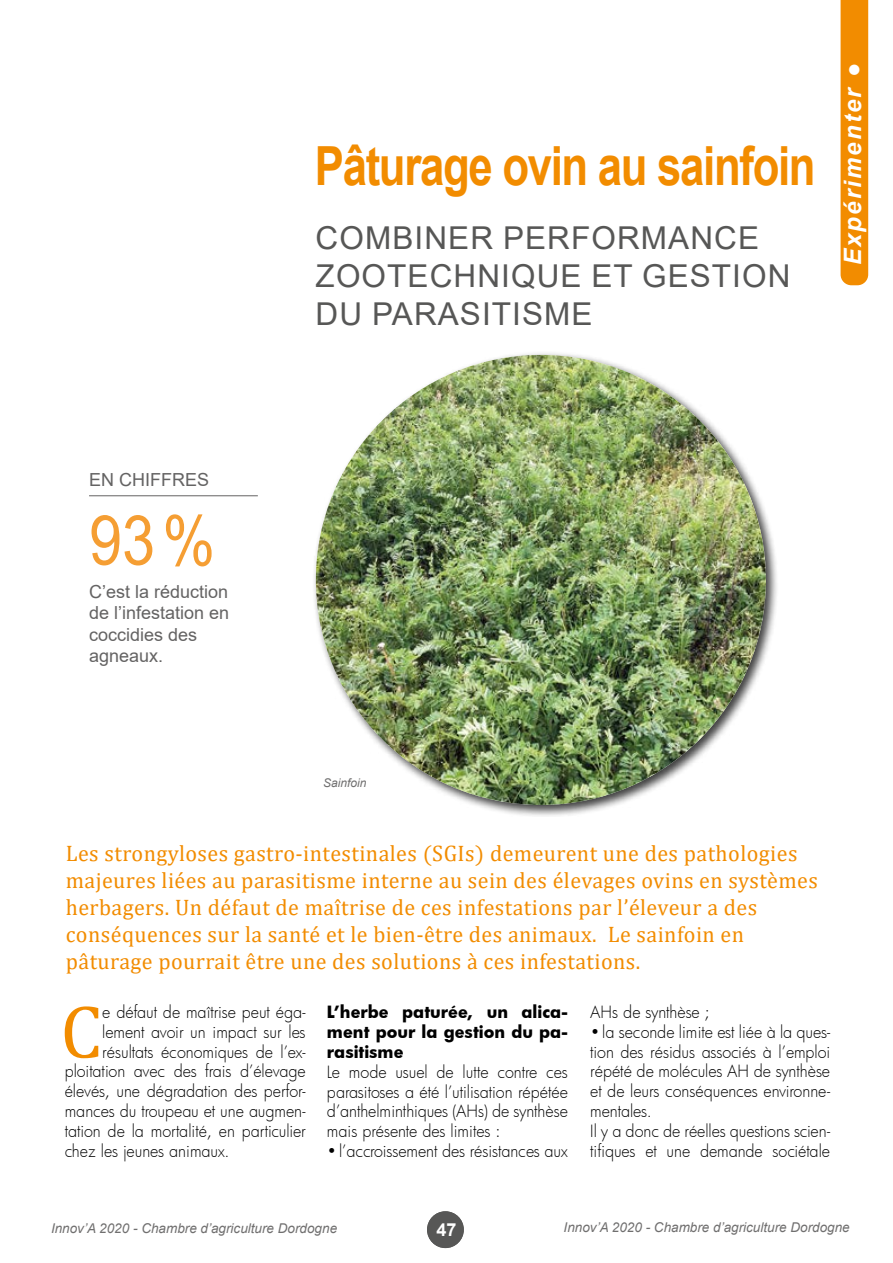
<style>
.page{position:relative;width:893px;height:1263px;background:#fff}
.page>*{position:absolute;margin:0;border:0;box-sizing:border-box;transform-origin:0 0}
.t1{font:75.9px "Cambria Math";color:#f28c00}
.t2{font:69px "Arial";color:#f59e33;scale:.86 1}
.t3{font:700 54px "Arial";letter-spacing:-.03em;color:#f28c00;scale:.81 1}
.t4{font:31.5px/37.8px "Arial";letter-spacing:.035em;color:#575756}
.t5{font:italic 700 24px "Arial";letter-spacing:.09em;color:#fff}
.t6{font:22.5px/27px "Cambria Math";letter-spacing:.02em;color:#f28c00}
.t7{font:18px/21.6px "Arial";color:#646363}
.t8{font:700 18px "Arial";color:#fff}
.t9{font:300 16.5px/19.8px "Futura";letter-spacing:-.005em;color:#000;text-align:justify}
.t10{font:700 16.5px/19.8px "Futura";color:#000;text-align:justify}
.t11{font:italic 13.5px "Arial";color:#706f6f}
.t12{font:italic 12px "Arial";color:#706f6f}
</style>
<div class="page">
<div style="left:841px;top:0;width:27px;height:285px;background:#f28c00"></div>
<div style="left:427px;top:1211px;width:37px;height:37px;background:#575756;border-radius:50%"></div>
<div style="left:312px;top:350px;width:467px;height:467px;background:#000;opacity:.75"></div>
<img style="left:316px;top:355px;width:450px;height:450px;border-radius:225px">
<hr style="left:89px;top:495px;width:169px;height:1px;background:#646363">
<p class="t3" style="left:315px;top:128px;width:620px">Pâturage ovin au sainfoin</p>
<p class="t4" style="left:316px;top:219px;width:476px">COMBINER PERFORMANCE<br>ZOOTECHNIQUE ET GESTION<br>DU PARASITISME</p>
<h3 class="t5" style="left:837px;top:265px;width:204px;rotate:-90deg">Expérimenter ●</h3>
<p class="t7" style="left:89px;top:469px;width:122px">EN CHIFFRES</p>
<p class="t2" style="left:89px;top:493px;width:148px">93%</p>
<p class="t7" style="left:89px;top:580px;width:142px">C’est la réduction de l’infestation en coccidies des agneaux.</p>
<p class="t12" style="left:323px;top:775px;width:45px">Sainfoin</p>
<p class="t6" style="left:66px;top:840px;width:754px">Les strongyloses gastro-intestinales (SGIs) demeurent une des pathologies majeures liées au parasitisme interne au sein des élevages ovins en systèmes herbagers. Un défaut de maîtrise de ces infestations par l’éleveur a des conséquences sur la santé et le bien-être des animaux. Le sainfoin en pâturage pourrait être une des solutions à ces infestations.</p>
<p class="t1" style="left:60px;top:987px;width:43px">C</p>
<p class="t9" style="left:102px;top:1002px;width:205px">e défaut de maîtrise peut éga-</p>
<p class="t9" style="left:102px;top:1021px;width:205px">lement avoir un impact sur les</p>
<p class="t9" style="left:102px;top:1041px;width:205px">résultats économiques de l’ex-</p>
<p class="t9" style="left:65px;top:1061px;width:242px">ploitation avec des frais d’élevage</p>
<p class="t9" style="left:65px;top:1081px;width:242px">élevés, une dégradation des perfor-</p>
<p class="t9" style="left:65px;top:1101px;width:242px">mances du troupeau et une augmen-</p>
<p class="t9" style="left:65px;top:1120px;width:242px">tation de la mortalité, en particulier</p>
<p class="t9" style="left:65px;top:1140px;width:166px">chez les jeunes animaux.</p>
<p class="t10" style="left:327px;top:1002px;width:242px">L’herbe paturée, un alica&shy;ment pour la gestion du pa&shy;rasitisme</p>
<p class="t9" style="left:327px;top:1061px;width:242px">Le mode usuel de lutte contre ces parasitoses a été l’utilisation répétée d’anthelminthiques (AHs) de synthèse mais présente des limites :</p>
<p class="t9" style="left:327px;top:1141px;width:242px">•l’accroissement des résistances aux</p>
<p class="t9" style="left:590px;top:1002px;width:121px">AHs de synthèse ;</p>
<p class="t9" style="left:590px;top:1021px;width:241px">•la seconde limite est liée à la ques&shy;tion des résidus associés à l’emploi répété de molécules AH de synthèse et de leurs conséquences environne&shy;mentales.</p>
<p class="t9" style="left:590px;top:1120px;width:241px">Il y a donc de réelles questions scien&shy;tifiques et une demande sociétale</p>
<p class="t11" style="left:51px;top:1220px;width:288px">Innov’A 2020 - Chambre d’agriculture Dordogne</p>
<p class="t8" style="left:436px;top:1217px;width:22px">47</p>
<p class="t11" style="left:564px;top:1218px;width:288px">Innov’A 2020 - Chambre d’agriculture Dordogne</p>
</div>
